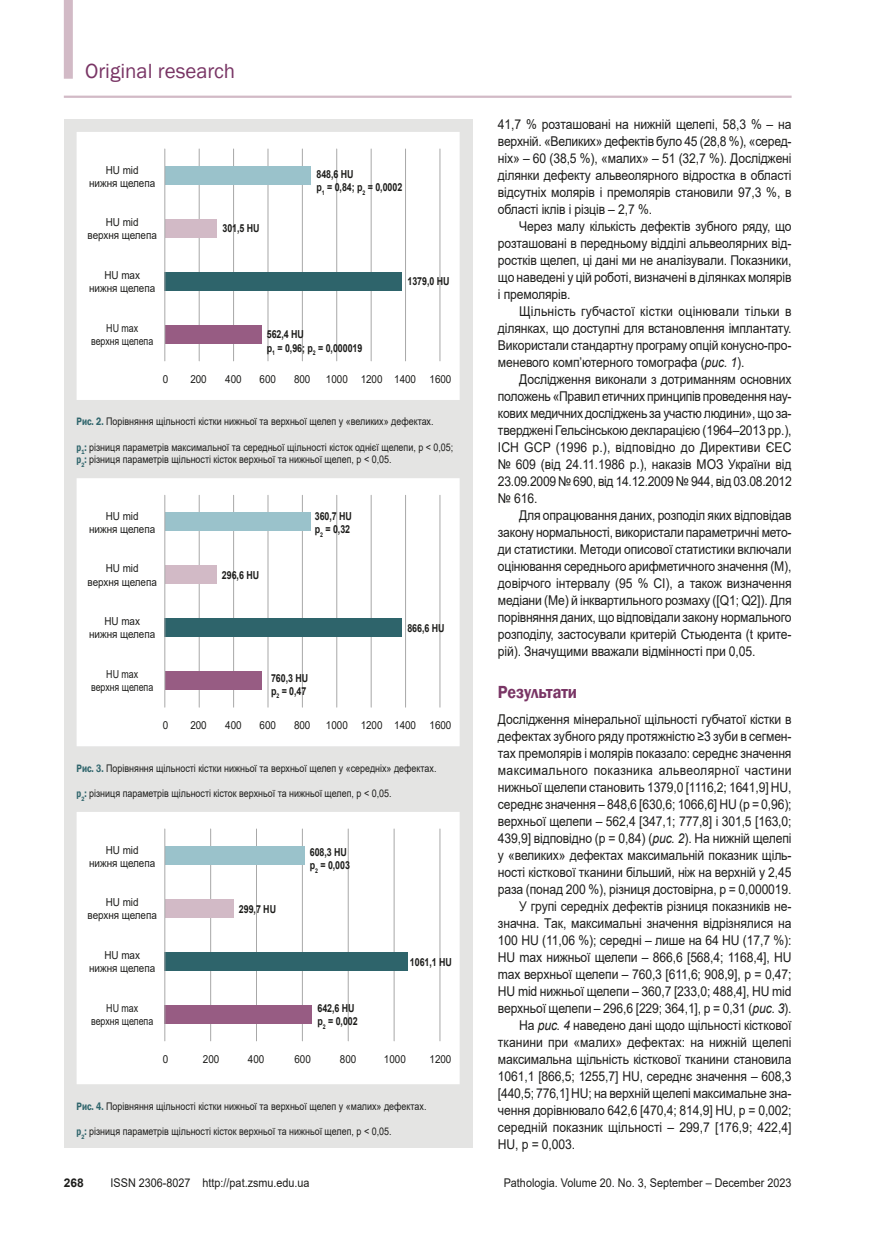
<style>
.page{position:relative;width:881px;height:1234px;background:#fff}
.page>*{position:absolute;margin:0;border:0;box-sizing:border-box;transform-origin:0 0}
.t1{font:21px "Franklin Gothic";color:#793565}
.nazva{font:600 18px "Franklin Gothic";color:#793565;scale:.9 1}
.tecst{font:13.5px/17px "Arial";letter-spacing:-.01em;color:#1d1d1b;text-align:justify;scale:.9 1}
.tecst_1{font:13.5px/17px "Arial";letter-spacing:-.01em;color:#1d1d1b;text-align:justify;scale:.9 1}
.t2{font:12px "Arial";color:#1d1d1b;scale:.9 1}
.t3{font:700 12px "Arial";color:#1d1d1b}
.t4{font:10.95px/13.2px "Arial";letter-spacing:-.005em;color:#1d1d1b;text-align:center;scale:.9 1}
.t5{font:700 10.95px/13.2px "Arial";letter-spacing:-.005em;color:#1d1d1b;scale:.81 1}
.t6{font:10.95px/13.2px "Arial";letter-spacing:-.005em;color:#1d1d1b;text-align:center;scale:.81 1}
.примечание{font:10.5px/12.6px "Arial";color:#1d1d1b;scale:.85 1}
.s1{font-family:"Franklin Gothic";font-weight:600;font-size:10.95px;color:#2e646b}
.s2{font-style:italic}
</style>
<div class="page">
<hr style="left:64px;top:96px;width:727px;height:2px;background:#d2bac6">
<div style="left:64px;top:119px;width:408px;height:1028px;background:#e4e4e3"></div>
<svg style="left:76px;top:132px;width:384px;height:268px;background:#eff1f2"></svg>
<svg style="left:76px;top:478px;width:384px;height:268px;background:#eff1f2"></svg>
<svg style="left:76px;top:812px;width:384px;height:272px;background:#eeeff1"></svg>
<div style="left:64px;top:0;width:9px;height:79px;background:#d2bac6"></div>
<h1 class="t1" style="left:85px;top:58px;width:152px">Original research</h1>
<p class="t4" style="left:89px;top:163px;width:75px">HU mid<br>нижня щелепа</p>
<p class="t4" style="left:87px;top:215px;width:78px">HU mid<br>верхня щелепа</p>
<p class="t4" style="left:89px;top:268px;width:75px">HU max нижня щелепа</p>
<p class="t6" style="left:91px;top:321px;width:78px">HU max верхня щелепа</p>
<p class="t5" style="left:222px;top:222px;width:47px">301,5 HU</p>
<p class="t5" style="left:316px;top:168px;width:107px">848,6 HU<br>р<sub>1</sub> = 0,84; р<sub>2</sub> = 0,0002</p>
<p class="t5" style="left:407px;top:275px;width:53px">1379,0 HU</p>
<p class="t5" style="left:267px;top:328px;width:119px">562,4 HU<br>р<sub>1</sub> = 0,96; р<sub>2</sub> = 0,000019</p>
<p class="t4" style="left:163px;top:372px;width:8px">0</p>
<p class="t4" style="left:190px;top:372px;width:20px">200</p>
<p class="t4" style="left:225px;top:372px;width:20px">400</p>
<p class="t4" style="left:259px;top:372px;width:20px">600</p>
<p class="t4" style="left:294px;top:372px;width:20px">800</p>
<p class="t4" style="left:326px;top:372px;width:141px">1000 1200 1400 1600</p>
<p class="примечание" style="left:77px;top:415px;width:421px"><span class="s1">Рис. 2.</span> Порівняння щільності кістки нижньої та верхньої щелеп у «великих» дефектах.</p>
<p class="примечание" style="left:77px;top:440px;width:444px"><span class="s1">р</span><sub>1</sub><span class="s1">:</span> різниця параметрів максимальної та середньої щільності кісток однієї щелепи, р &lt; 0,05; <span class="s1">р</span><sub>2</sub><span class="s1">:</span> різниця параметрів щільності кісток верхньої та нижньої щелеп, р &lt; 0,05.</p>
<p class="t4" style="left:89px;top:509px;width:75px">HU mid<br>нижня щелепа</p>
<p class="t4" style="left:87px;top:561px;width:78px">HU mid<br>верхня щелепа</p>
<p class="t4" style="left:89px;top:614px;width:75px">HU max нижня щелепа</p>
<p class="t6" style="left:91px;top:667px;width:78px">HU max верхня щелепа</p>
<p class="t5" style="left:222px;top:569px;width:47px">296,6 HU</p>
<p class="t5" style="left:315px;top:509px;width:47px">360,7 HU р<sub>2</sub> = 0,32</p>
<p class="t5" style="left:271px;top:671px;width:47px">760,3 HU р<sub>2</sub> = 0,47</p>
<p class="t5" style="left:407px;top:622px;width:47px">866,6 HU</p>
<p class="t4" style="left:163px;top:718px;width:8px">0</p>
<p class="t4" style="left:190px;top:718px;width:20px">200</p>
<p class="t4" style="left:225px;top:718px;width:20px">400</p>
<p class="t4" style="left:259px;top:718px;width:20px">600</p>
<p class="t4" style="left:294px;top:718px;width:20px">800</p>
<p class="t4" style="left:326px;top:718px;width:141px">1000 1200 1400 1600</p>
<p class="примечание" style="left:77px;top:761px;width:424px"><span class="s1">Рис. 3.</span> Порівняння щільності кістки нижньої та верхньої щелеп у «середніх» дефектах.</p>
<p class="примечание" style="left:77px;top:786px;width:372px"><span class="s1">р</span><sub>2</sub><span class="s1">:</span> різниця параметрів щільності кісток верхньої та нижньої щелеп, р &lt; 0,05.</p>
<p class="t4" style="left:89px;top:843px;width:75px">HU mid<br>нижня щелепа</p>
<p class="t4" style="left:87px;top:895px;width:78px">HU mid<br>верхня щелепа</p>
<p class="t4" style="left:89px;top:948px;width:75px">HU max нижня щелепа</p>
<p class="t6" style="left:91px;top:1001px;width:78px">HU max верхня щелепа</p>
<p class="t5" style="left:239px;top:902px;width:47px">299,7 HU</p>
<p class="t5" style="left:309px;top:845px;width:51px">608,3 HU р<sub>2</sub> = 0,003</p>
<p class="t5" style="left:317px;top:1001px;width:51px">642,6 HU р<sub>2</sub> = 0,002</p>
<p class="t5" style="left:410px;top:955px;width:53px">1061,1 HU</p>
<p class="t4" style="left:163px;top:1051px;width:8px">0</p>
<p class="t4" style="left:203px;top:1051px;width:20px">200</p>
<p class="t4" style="left:248px;top:1051px;width:20px">400</p>
<p class="t4" style="left:294px;top:1051px;width:20px">600</p>
<p class="t4" style="left:340px;top:1051px;width:20px">800</p>
<p class="t4" style="left:384px;top:1051px;width:26px">1000</p>
<p class="t4" style="left:429px;top:1051px;width:26px">1200</p>
<p class="примечание" style="left:77px;top:1099px;width:413px"><span class="s1">Рис. 4.</span> Порівняння щільності кістки нижньої та верхньої щелеп у «малих» дефектах.</p>
<p class="примечание" style="left:77px;top:1124px;width:372px"><span class="s1">р</span><sub>2</sub><span class="s1">:</span> різниця параметрів щільності кісток верхньої та нижньої щелеп, р &lt; 0,05.</p>
<p class="tecst" style="left:497px;top:116px;width:327px">41,7 % розташовані на нижній щелепі, 58,3 % – на верхній. «Великих» дефектів було 45 (28,8 %), «серед&shy;ніх» – 60 (38,5 %), «малих» – 51 (32,7 %). Досліджені ділянки дефекту альвеолярного відростка в області відсутніх молярів і премолярів становили 97,3 %, в області іклів і різців – 2,7 %.</p>
<p class="tecst" style="left:497px;top:217px;width:327px;text-indent:21px">Через малу кількість дефектів зубного ряду, що розташовані в передньому відділі альвеолярних від&shy;ростків щелеп, ці дані ми не аналізували. Показники, що наведені у цій роботі, визначені в ділянках молярів і премолярів.</p>
<p class="tecst" style="left:497px;top:302px;width:328px;text-indent:21px">Щільність губчастої кістки оцінювали тільки в ділянках, що доступні для встановлення імплантату.<br>Використали стандартну програму опцій конусно-про&shy;меневого комп’ютерного томографа (<span class="s2">рис. 1</span>).</p>
<p class="tecst" style="left:497px;top:370px;width:328px;text-indent:21px">Дослідження виконали з дотриманням основних положень «Правил етичних принципів проведення нау&shy;кових медичних досліджень за участю людини», що за&shy;тверджені Гельсінською декларацією (1964–2013 рр.), ICH GCP (1996 р.), відповідно до Директиви ЄЕС № 609 (від 24.11.1986 р.), наказів МОЗ України від 23.09.2009 № 690, від 14.12.2009 № 944, від 03.08.2012 № 616.</p>
<p class="tecst" style="left:497px;top:506px;width:328px;text-indent:21px">Для опрацювання даних, розподіл яких відповідав закону нормальності, використали параметричні мето&shy;ди статистики. Методи описової статистики включали оцінювання середнього арифметичного значення (М), довірчого інтервалу (95 % CI), а також визначення медіани (Ме) й інквартильного розмаху ([Q1; Q2]). Для порівняння даних, що відповідали закону нормального розподілу, застосували критерій Стьюдента (t крите&shy;рій). Значущими вважали відмінності при 0,05.</p>
<p class="nazva" style="left:497px;top:681px;width:89px">Результати</p>
<p class="tecst_1" style="left:497px;top:710px;width:328px">Дослідження мінеральної щільності губчатої кістки в дефектах зубного ряду протяжністю ≥3 зуби в сегмен&shy;тах премолярів і молярів показало: середнє значення максимального показника альвеолярної частини нижньої щелепи становить 1379,0 [1116,2; 1641,9] HU, середнє значення – 848,6 [630,6; 1066,6] HU (р = 0,96); верхньої щелепи – 562,4 [347,1; 777,8] і 301,5 [163,0; 439,9] відповідно (р = 0,84) (<span class="s2">рис. 2</span>). На нижній щелепі у «великих» дефектах максимальній показник щіль&shy;ності кісткової тканини більший, ніж на верхній у 2,45 раза (понад 200 %), різниця достовірна, р = 0,000019.</p>
<p class="tecst" style="left:497px;top:897px;width:327px;text-indent:21px">У групі середніх дефектів різниця показників не&shy;значна. Так, максимальні значення відрізнялися на 100 HU (11,06 %); середні – лише на 64 HU (17,7 %):<br>HU max нижньої щелепи – 866,6 [568,4; 1168,4], HU max верхньої щелепи – 760,3 [611,6; 908,9], р = 0,47; HU mid нижньої щелепи – 360,7 [233,0; 488,4], HU mid верхньої щелепи – 296,6 [229; 364,1], р = 0,31 (<span class="s2">рис. 3</span>).</p>
<p class="tecst" style="left:497px;top:1016px;width:328px;text-indent:21px">На <span class="s2">рис. 4</span> наведено дані щодо щільності кісткової тканини при «малих» дефектах: на нижній щелепі максимальна щільність кісткової тканини становила 1061,1 [866,5; 1255,7] HU, середнє значення – 608,3 [440,5; 776,1] HU; на верхній щелепі максимальне зна&shy;чення дорівнювало 642,6 [470,4; 814,9] HU, р = 0,002; середній показник щільності – 299,7 [176,9; 422,4] HU, р = 0,003.</p>
<p class="t3" style="left:64px;top:1174px;width:22px">268</p>
<p class="t2" style="left:111px;top:1174px;width:222px">ISSN 2306-8027 http://pat.zsmu.edu.ua</p>
<p class="t2" style="left:503px;top:1174px;width:321px">Pathologia. Volume 20. No. 3, September – December 2023</p>
</div>
